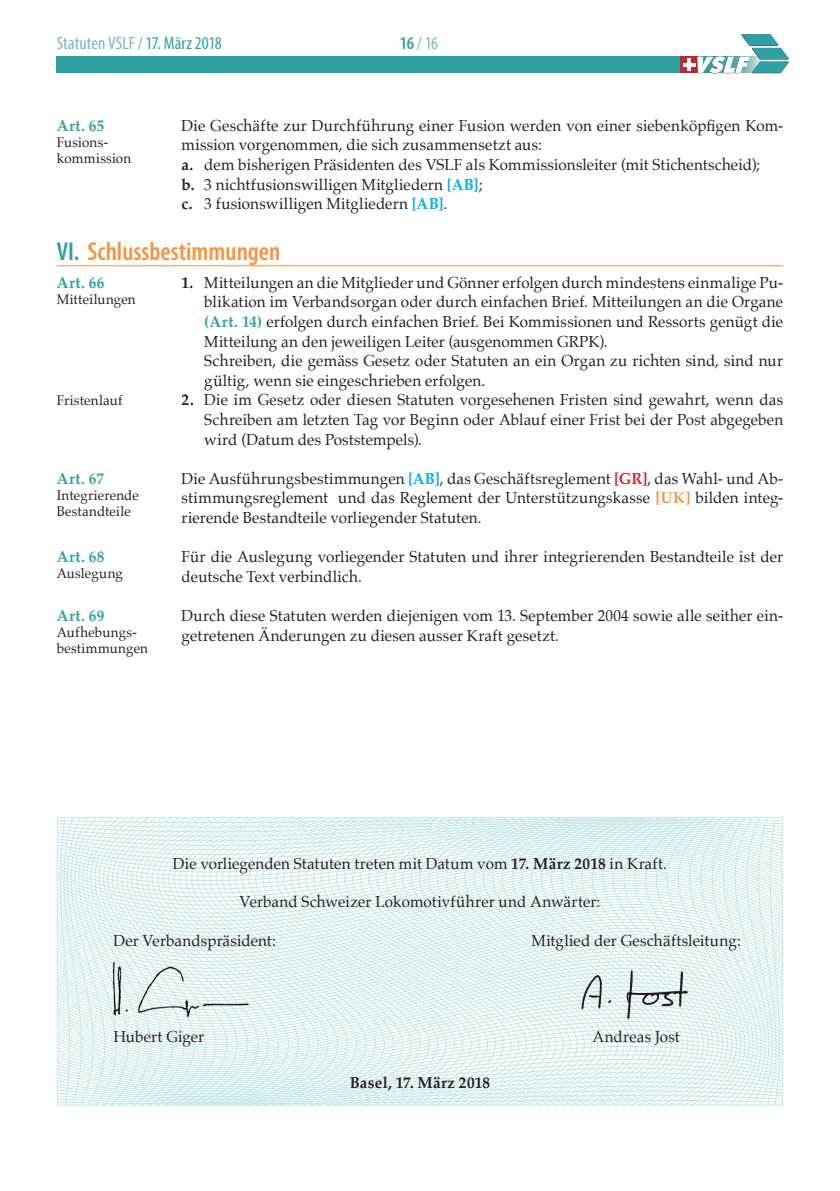
<style>
.page{position:relative;width:840px;height:1191px;background:#fff}
.page>*{position:absolute;margin:0;border:0;box-sizing:border-box;transform-origin:0 0}
.t1{font:600 condensed 26px "Myriad Pro";color:#f79443}
.t2{font:condensed 18px "Myriad Pro";letter-spacing:.005em;color:#77b7ba}
.t3{font:16px/19.6px "Palatino";letter-spacing:.01em;color:#231f20;scale:.95 1}
.t4{font:700 16px "Palatino";letter-spacing:.03em;color:#2da1a3;scale:.95 1}
.t5{font:700 16px "Palatino";letter-spacing:.02em;color:#231f20;scale:.95 1}
.t6{font:14px/16px "Palatino";letter-spacing:.015em;color:#231f20;scale:.95 1}
.s1{color:#2da1a3}
.s2{font-weight:600;color:#2da1a3}
.s3{font-weight:700}
.s4{font-weight:700;color:#00aeef}
.s5{font-weight:700;color:#2da1a3}
.s6{font-weight:700;color:#d1232a}
.s7{font-weight:700;color:#f79443}
</style>
<div class="page">
<div style="left:57px;top:57px;width:629px;height:16px;background:#2da1a3"></div>
<div style="left:680px;top:57px;width:18px;height:16px;background:#c0262d"></div>
<svg style="left:696px;top:34px;width:92px;height:40px"></svg>
<svg style="left:687px;top:59px;width:3px;height:12px"></svg>
<hr style="left:682px;top:63px;width:13px;height:4px;background:#fff">
<hr style="left:57px;top:265px;width:725px;height:1px;background:#f79443">
<svg style="left:56px;top:817px;width:728px;height:289px"></svg>
<img style="left:101px;top:957px;width:165px;height:62px">
<svg style="left:625px;top:970px;width:62px;height:49px"></svg>
<svg style="left:581px;top:974px;width:20px;height:35px"></svg>
<svg style="left:607px;top:999px;width:3px;height:4px"></svg>
<p class="t2" style="left:57px;top:32px;width:166px">Statuten VSLF / <span class="s1">17. März 2018</span></p>
<p class="t2" style="left:399px;top:32px;width:40px"><span class="s2">16</span> / 16</p>
<p class="t4" style="left:57px;top:112px;width:52px">Art. 65</p>
<p class="t6" style="left:57px;top:134px;width:80px">Fusions&shy;kommission</p>
<p class="t3" style="left:181px;top:115px;width:634px">Die Geschäfte zur Durchführung einer Fusion werden von einer siebenköpfigen Kom&shy;mission vorgenommen, die sich zusammensetzt aus:<br><span class="s3">a.</span> dem bisherigen Präsidenten des VSLF als Kommissionsleiter (mit Stichentscheid);<br><span class="s3">b.</span> 3 nichtfusionswilligen Mitgliedern <span class="s4">[AB]</span>;<br><span class="s3">c.</span> 3 fusionswilligen Mitgliedern <span class="s4">[AB]</span>.</p>
<h1 class="t1" style="left:57px;top:235px;width:225px"><span class="s1">VI.</span> Schlussbestimmungen</h1>
<p class="t4" style="left:57px;top:268px;width:52px">Art. 66</p>
<p class="t6" style="left:57px;top:291px;width:85px">Mitteilungen</p>
<p class="t6" style="left:57px;top:392px;width:71px">Fristenlauf</p>
<p class="t4" style="left:57px;top:464px;width:51px">Art. 67</p>
<p class="t6" style="left:57px;top:487px;width:88px">Integrierende<br>Bestandteile</p>
<p class="t4" style="left:57px;top:543px;width:52px">Art. 68</p>
<p class="t6" style="left:57px;top:565px;width:71px">Auslegung</p>
<p class="t4" style="left:57px;top:602px;width:52px">Art. 69</p>
<p class="t6" style="left:57px;top:624px;width:97px">Aufhebungs&shy;bestimmungen</p>
<p class="t3" style="left:204px;top:272px;width:610px;text-indent:-23px"><span class="s3">1.</span> Mitteilungen an die Mitglieder und Gönner erfolgen durch mindestens einmalige Pu&shy;blikation im Verbandsorgan oder durch einfachen Brief. Mitteilungen an die Organe <span class="s5">(Art. 14)</span> erfolgen durch einfachen Brief. Bei Kommissionen und Ressorts genügt die Mitteilung an den jeweiligen Leiter (ausgenommen GRPK).<br>Schreiben, die gemäss Gesetz oder Statuten an ein Organ zu richten sind, sind nur gültig, wenn sie eingeschrieben erfolgen.</p>
<p class="t3" style="left:204px;top:390px;width:610px;text-align:justify;text-indent:-23px"><span class="s3">2.</span> Die im Gesetz oder diesen Statuten vorgesehenen Fristen sind gewahrt, wenn das Schreiben am letzten Tag vor Beginn oder Ablauf einer Frist bei der Post abgegeben wird (Datum des Poststempels).</p>
<p class="t3" style="left:181px;top:468px;width:634px;text-align:justify">Die Ausführungsbestimmungen <span class="s4">[AB]</span>, das Geschäftsreglement <span class="s6">[GR]</span>, das Wahl- und Ab&shy;stimmungsreglement und das Reglement der Unterstützungskasse <span class="s7">[UK]</span> bilden integ&shy;rierende Bestandteile vorliegender Statuten.</p>
<p class="t3" style="left:181px;top:547px;width:634px">Für die Auslegung vorliegender Statuten und ihrer integrierenden Bestandteile ist der deutsche Text verbindlich.</p>
<p class="t3" style="left:181px;top:605px;width:634px">Durch diese Statuten werden diejenigen vom 13. September 2004 sowie alle seither ein&shy;getretenen Änderungen zu diesen ausser Kraft gesetzt.</p>
<p class="t3" style="left:173px;top:853px;width:521px">Die vorliegenden Statuten treten mit Datum vom <span class="s3">17. März 2018</span> in Kraft.</p>
<p class="t3" style="left:239px;top:891px;width:381px">Verband Schweizer Lokomotivführer und Anwärter:</p>
<p class="t3" style="left:113px;top:930px;width:172px">Der Verbandspräsident:</p>
<p class="t3" style="left:531px;top:930px;width:221px">Mitglied der Geschäftsleitung:</p>
<p class="t3" style="left:113px;top:1026px;width:97px">Hubert Giger</p>
<p class="t3" style="left:592px;top:1026px;width:93px">Andreas Jost</p>
<p class="t5" style="left:349px;top:1068px;width:149px">Basel, 17. März 2018</p>
</div>
